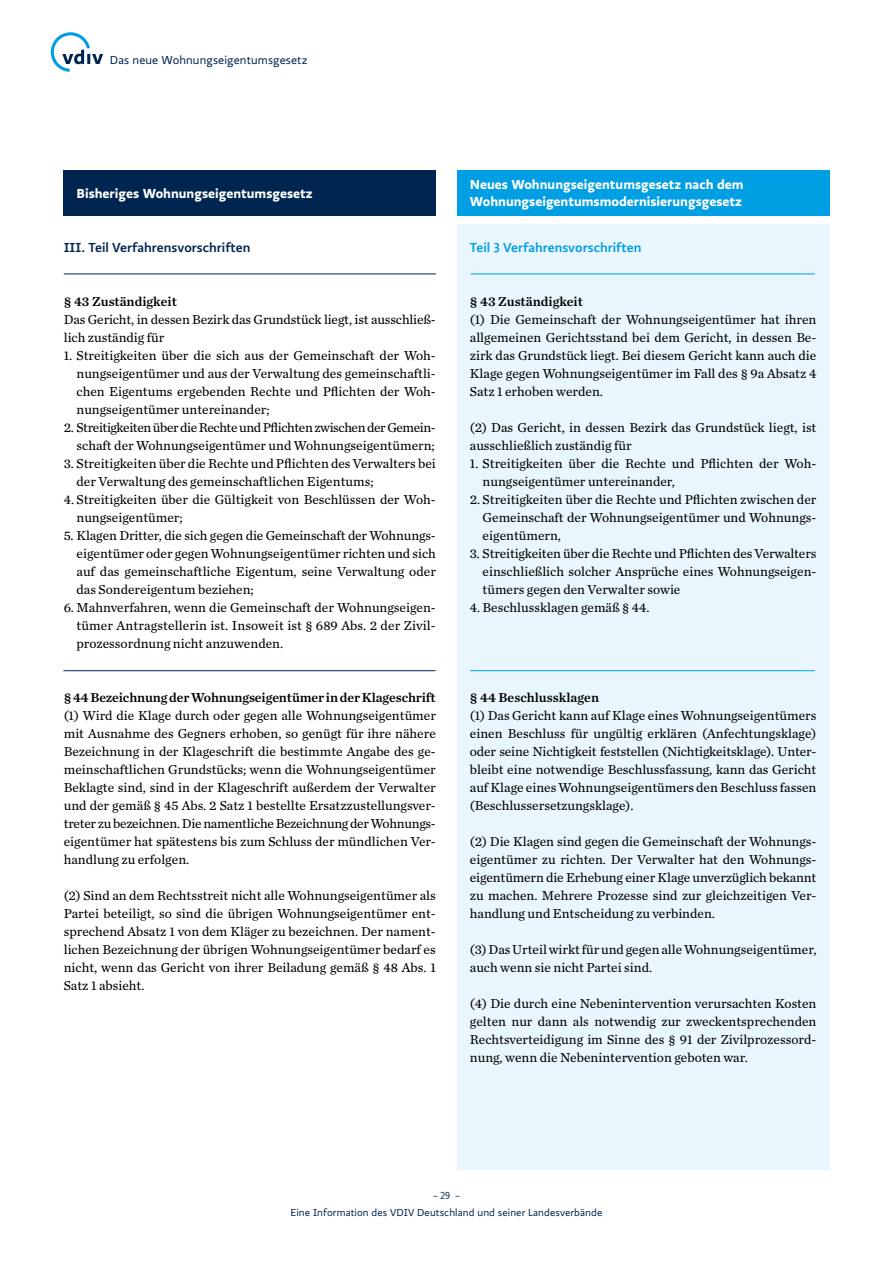
<style>
.page{position:relative;width:893px;height:1263px;background:#fff}
.page>*{position:absolute;margin:0;border:0;box-sizing:border-box;transform-origin:0 0}
.t1{font:13.5px/18px "Chronicle Text G2";color:#000;text-align:justify}
.t2{font:13.5px/18px "Chronicle Text G2";letter-spacing:-.03em;color:#000;text-align:right}
.t3{font:700 13.5px/16.2px "Ratio";color:#fff}
.t4{font:13.5px "Chronicle Text G2 Semi";letter-spacing:-.01em;color:#000}
.t5{font:500 13.5px "Ratio";color:#002550}
.t6{font:500 13.5px "Ratio";color:#009ee3}
.t7{font:12px "Ratio";letter-spacing:.01em;color:#002550}
.t8{font:10.5px "Ratio";letter-spacing:.01em;color:#002550}
.t9{font:10.5px "Ratio Display";color:#002550}
.s1{font-family:"Ratio Display"}
</style>
<div class="page">
<div style="left:64px;top:170px;width:372px;height:45px;background:#002550"></div>
<div style="left:457px;top:170px;width:372px;height:45px;background:#009ee3"></div>
<div style="left:457px;top:225px;width:372px;height:945px;background:#eaf6fe"></div>
<hr style="left:471px;top:274px;width:344px;height:1px;background:#009ee3">
<hr style="left:64px;top:274px;width:372px;height:1px;background:#002550">
<hr style="left:470px;top:670px;width:345px;height:1px;background:#009ee3">
<hr style="left:63px;top:670px;width:372px;height:1px;background:#002550">
<svg style="left:51px;top:32px;width:52px;height:40px"></svg>
<p class="t7" style="left:110px;top:53px;width:199px">Das neue Wohnungseigentumsgesetz</p>
<p class="t3" style="left:77px;top:185px;width:238px">Bisheriges Wohnungseigentumsgesetz</p>
<p class="t3" style="left:470px;top:177px;width:275px">Neues Wohnungseigentumsgesetz nach dem<br>Wohnungseigentumsmodernisierungsgesetz</p>
<p class="t6" style="left:470px;top:240px;width:173px">Teil <span class="s1">3</span> Verfahrensvorschriften</p>
<p class="t5" style="left:64px;top:239px;width:188px">III. Teil Verfahrensvorschriften</p>
<p class="t4" style="left:64px;top:291px;width:115px">§ 43 Zuständigkeit</p>
<p class="t1" style="left:64px;top:310px;width:374px">Das Gericht, in dessen Bezirk das Grundstück liegt, ist ausschließ&shy;lich zuständig für</p>
<p class="t1" style="left:77px;top:346px;width:361px;text-indent:-13px">1. Streitigkeiten über die sich aus der Gemeinschaft der Woh&shy;nungseigentümer und aus der Verwaltung des gemeinschaftli&shy;chen Eigentums ergebenden Rechte und Pflichten der Woh&shy;nungseigentümer untereinander;</p>
<p class="t2" style="left:64px;top:418px;width:374px">2. Streitigkeiten über die Rechte und Pflichten zwischen der Gemein&shy;schaft der Wohnungseigentümer und Wohnungseigentümern;</p>
<p class="t1" style="left:77px;top:454px;width:361px;text-indent:-13px">3. Streitigkeiten über die Rechte und Pflichten des Verwalters bei der Verwaltung des gemeinschaftlichen Eigentums;</p>
<p class="t1" style="left:77px;top:490px;width:361px;text-indent:-13px">4. Streitigkeiten über die Gültigkeit von Beschlüssen der Woh&shy;nungseigentümer;</p>
<p class="t1" style="left:77px;top:526px;width:361px;text-indent:-13px">5. Klagen Dritter, die sich gegen die Gemeinschaft der Wohnungs&shy;eigentümer oder gegen Wohnungseigentümer richten und sich auf das gemeinschaftliche Eigentum, seine Verwaltung oder das Sondereigentum beziehen;</p>
<p class="t1" style="left:77px;top:598px;width:361px;text-indent:-13px">6. Mahnverfahren, wenn die Gemeinschaft der Wohnungseigen&shy;tümer Antragstellerin ist. Insoweit ist § 689 Abs. 2 der Zivil&shy;prozessordnung nicht anzuwenden.</p>
<p class="t4" style="left:64px;top:687px;width:374px">§ 44 Bezeichnung der Wohnungseigentümer in der Klageschrift</p>
<p class="t1" style="left:64px;top:706px;width:374px">(1) Wird die Klage durch oder gegen alle Wohnungseigentümer mit Ausnahme des Gegners erhoben, so genügt für ihre nähere Bezeichnung in der Klageschrift die bestimmte Angabe des ge&shy;meinschaftlichen Grundstücks; wenn die Wohnungseigentümer Beklagte sind, sind in der Klageschrift außerdem der Verwalter und der gemäß § 45 Abs. 2 Satz 1 bestellte Ersatzzustellungsver&shy;treter zu bezeichnen. Die namentliche Bezeichnung der Wohnungs&shy;eigentümer hat spätestens bis zum Schluss der mündlichen Ver&shy;handlung zu erfolgen.</p>
<p class="t1" style="left:64px;top:886px;width:374px">(2) Sind an dem Rechtsstreit nicht alle Wohnungseigentümer als Partei beteiligt, so sind die übrigen Wohnungseigentümer ent&shy;sprechend Absatz 1 von dem Kläger zu bezeichnen. Der nament&shy;lichen Bezeichnung der übrigen Wohnungseigentümer bedarf es nicht, wenn das Gericht von ihrer Beiladung gemäß § 48 Abs. 1<br>Satz 1 absieht.</p>
<p class="t4" style="left:470px;top:291px;width:115px">§ 43 Zuständigkeit</p>
<p class="t1" style="left:470px;top:310px;width:348px">(1) Die Gemeinschaft der Wohnungseigentümer hat ihren allgemeinen Gerichtsstand bei dem Gericht, in dessen Be&shy;zirk das Grundstück liegt. Bei diesem Gericht kann auch die Klage gegen Wohnungseigentümer im Fall des § 9a Absatz 4<br>Satz 1 erhoben werden.</p>
<p class="t1" style="left:470px;top:418px;width:348px">(2) Das Gericht, in dessen Bezirk das Grundstück liegt, ist ausschließlich zuständig für</p>
<p class="t1" style="left:483px;top:454px;width:334px;text-indent:-13px">1. Streitigkeiten über die Rechte und Pflichten der Woh&shy;nungseigentümer untereinander,</p>
<p class="t1" style="left:483px;top:490px;width:335px;text-indent:-13px">2. Streitigkeiten über die Rechte und Pflichten zwischen der Gemeinschaft der Wohnungseigentümer und Wohnungs&shy;eigentümern,</p>
<p class="t1" style="left:483px;top:544px;width:335px;text-indent:-13px">3. Streitigkeiten über die Rechte und Pflichten des Verwalters einschließlich solcher Ansprüche eines Wohnungseigen&shy;tümers gegen den Verwalter sowie</p>
<p class="t1" style="left:470px;top:598px;width:181px">4. Beschlussklagen gemäß § 44.</p>
<p class="t4" style="left:470px;top:687px;width:131px">§ 44 Beschlussklagen</p>
<p class="t1" style="left:470px;top:706px;width:348px">(1) Das Gericht kann auf Klage eines Wohnungseigentümers einen Beschluss für ungültig erklären (Anfechtungsklage) oder seine Nichtigkeit feststellen (Nichtigkeitsklage). Unter&shy;bleibt eine notwendige Beschlussfassung, kann das Gericht auf Klage eines Wohnungseigentümers den Beschluss fassen (Beschlussersetzungsklage).</p>
<p class="t1" style="left:470px;top:832px;width:348px">(2) Die Klagen sind gegen die Gemeinschaft der Wohnungs&shy;eigentümer zu richten. Der Verwalter hat den Wohnungs&shy;eigentümern die Erhebung einer Klage unverzüglich bekannt zu machen. Mehrere Prozesse sind zur gleichzeitigen Ver&shy;handlung und Entscheidung zu verbinden.</p>
<p class="t1" style="left:470px;top:940px;width:348px">(3) Das Urteil wirkt für und gegen alle Wohnungseigentümer, auch wenn sie nicht Partei sind.</p>
<p class="t1" style="left:470px;top:994px;width:348px">(4) Die durch eine Nebenintervention verursachten Kosten gelten nur dann als notwendig zur zweckentsprechenden Rechtsverteidigung im Sinne des § 91 der Zivilprozessord&shy;nung, wenn die Nebenintervention geboten war.</p>
<p class="t9" style="left:433px;top:1190px;width:28px">– 29 –</p>
<p class="t8" style="left:291px;top:1206px;width:313px">Eine Information des VDIV Deutschland und seiner Landesverbände</p>
</div>
